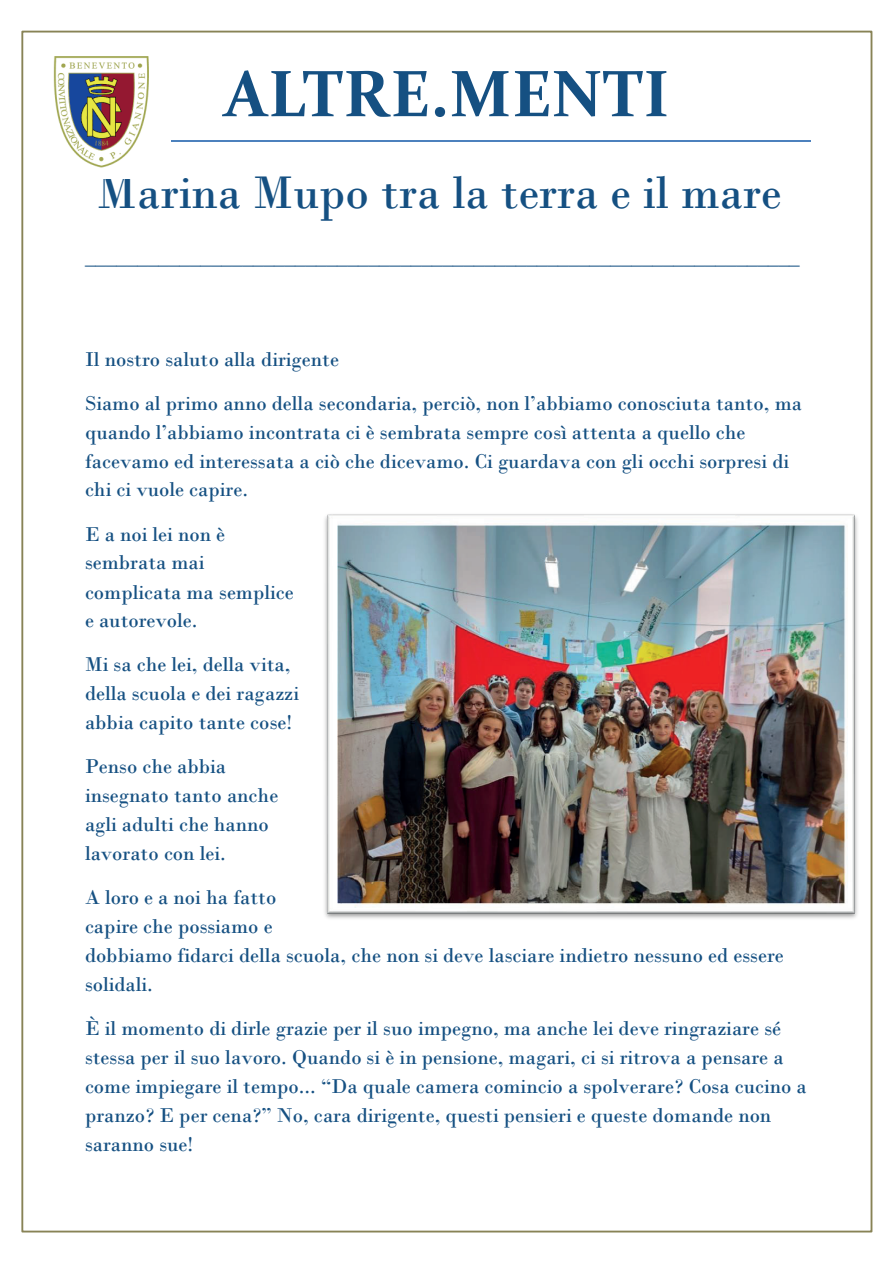
<style>
.page{position:relative;width:894px;height:1263px;background:#fff}
.page>*{position:absolute;margin:0;border:0;box-sizing:border-box;transform-origin:0 0}
.t1{font:700 66px "Constantia";letter-spacing:.005em;color:#155082}
.t2{font:48px "Bodoni";color:#155082}
.t3{font:21px/29px "Bodoni";color:#155082}
</style>
<div class="page">
<hr style="left:83px;top:140px;width:727px;height:1px;background:#4c81bd">
<img style="left:53px;top:56px;width:117px;height:112px">
<img style="left:324px;top:514px;width:534px;height:405px">
<h1 class="t1" style="left:224px;top:48px;width:447px">ALTRE.MENTI</h1>
<h2 class="t2" style="left:97px;top:164px;width:686px">Marina Mupo tra la terra e il mare</h2>
<p class="t3" style="left:85px;top:243px;width:715px">____________________________________________________________________</p>
<p class="t3" style="left:85px;top:337px;width:718px;line-height:44.1px">Il nostro saluto alla dirigente<br>Siamo al primo anno della secondaria, perciò, non l’abbiamo conosciuta tanto, ma</p>
<p class="t3" style="left:85px;top:417px;width:705px">quando l’abbiamo incontrata ci è sembrata sempre così attenta a quello che facevamo ed interessata a ciò che dicevamo. Ci guardava con gli occhi sorpresi di chi ci vuole capire.</p>
<p class="t3" style="left:85px;top:519px;width:210px">E a noi lei non è sembrata mai complicata ma semplice e autorevole.</p>
<p class="t3" style="left:85px;top:650px;width:215px">Mi sa che lei, della vita, della scuola e dei ragazzi abbia capito tante cose!</p>
<p class="t3" style="left:85px;top:752px;width:195px">Penso che abbia insegnato tanto anche agli adulti che hanno lavorato con lei.</p>
<p class="t3" style="left:85px;top:883px;width:700px">A loro e a noi ha fatto<br>capire che possiamo e<br>dobbiamo fidarci della scuola, che non si deve lasciare indietro nessuno ed essere solidali.</p>
<p class="t3" style="left:85px;top:1014px;width:723px">È il momento di dirle grazie per il suo impegno, ma anche lei deve ringraziare sé stessa per il suo lavoro. Quando si è in pensione, magari, ci si ritrova a pensare a come impiegare il tempo... “Da quale camera comincio a spolverare? Cosa cucino a pranzo? E per cena?” No, cara dirigente, questi pensieri e queste domande non saranno sue!</p>
</div>
